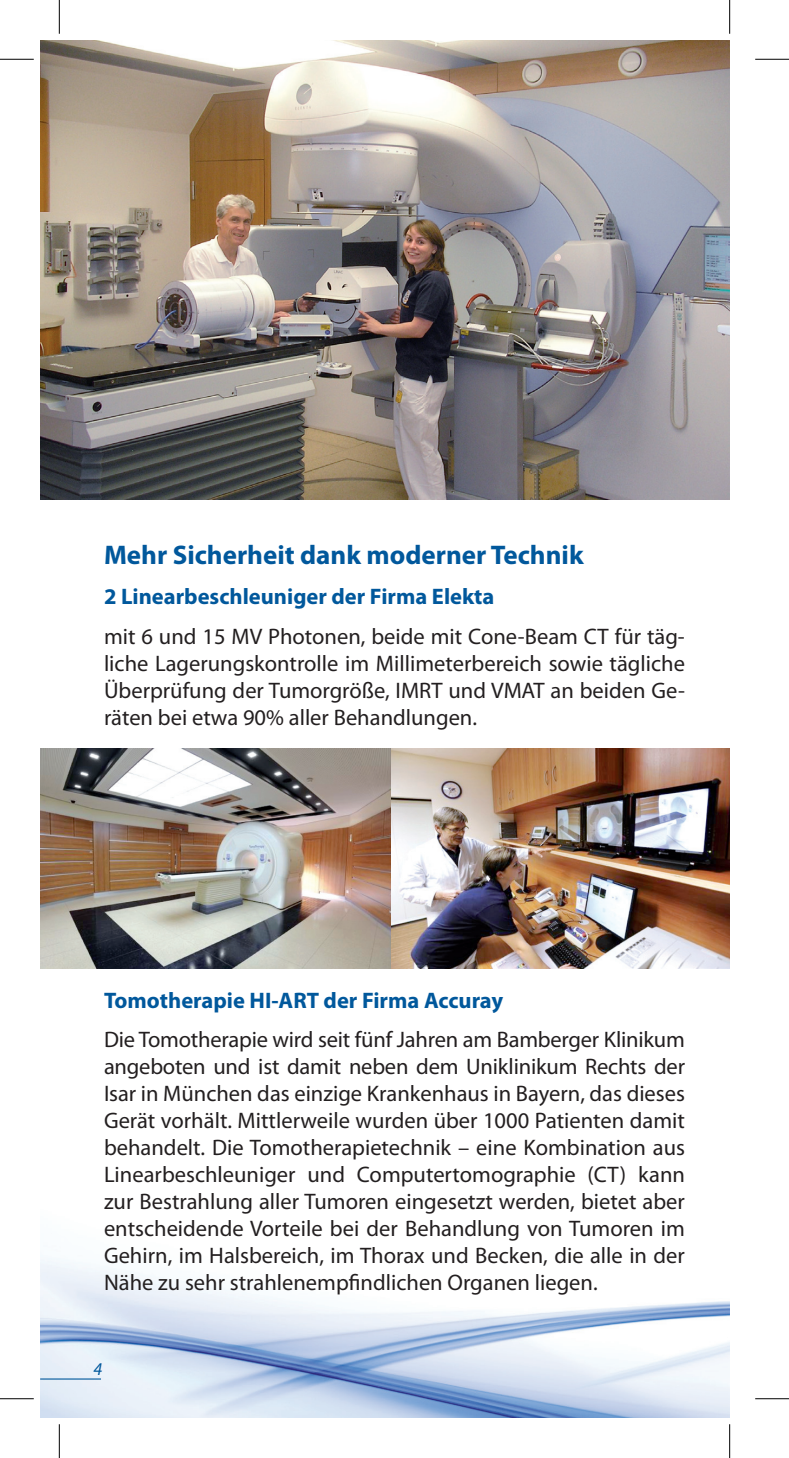
<style>
.page{position:relative;width:789px;height:1458px;background:#fff}
.page>*{position:absolute;margin:0;border:0;box-sizing:border-box;transform-origin:0 0}
.t1{font:700 27px "Myriad Pro";color:#01589c}
.t2{font:22.5px/27px "Myriad Pro";color:#231f20;text-align:justify}
.t3{font:700 22.5px "Myriad Pro";color:#01589c}
.t4{font:italic 18px "Myriad Pro";color:#01589c}
</style>
<div class="page">
<img style="left:40px;top:1255px;width:689px;height:163px">
<hr style="left:40px;top:1378px;width:61px;height:1px;background:#01589c">
<img style="left:40px;top:40px;width:689px;height:459px">
<img style="left:40px;top:748px;width:689px;height:220px">
<hr style="left:0;top:59px;width:34px;height:1px;background:#000">
<hr style="left:754px;top:59px;width:34px;height:1px;background:#000">
<hr style="left:0;top:1398px;width:34px;height:1px;background:#000">
<hr style="left:754px;top:1398px;width:34px;height:1px;background:#000">
<hr style="left:59px;top:0;width:1px;height:34px;background:#000">
<hr style="left:59px;top:1424px;width:1px;height:34px;background:#000">
<hr style="left:729px;top:0;width:1px;height:34px;background:#000">
<hr style="left:729px;top:1424px;width:1px;height:34px;background:#000">
<p class="t1" style="left:104px;top:538px;width:481px">Mehr Sicherheit dank moderner Technik</p>
<p class="t3" style="left:104px;top:582px;width:392px">2 Linearbeschleuniger der Firma Elekta</p>
<p class="t2" style="left:104px;top:622px;width:582px">mit 6 und 15 MV Photonen, beide mit Cone-Beam CT für täg&shy;liche Lagerungskontrolle im Millimeterbereich sowie tägliche Überprüfung der Tumorgröße, IMRT und VMAT an beiden Ge&shy;räten bei etwa 90% aller Behandlungen.</p>
<p class="t3" style="left:104px;top:985px;width:400px">Tomotherapie HI-ART der Firma Accuray</p>
<p class="t2" style="left:104px;top:1026px;width:582px">Die Tomotherapie wird seit fünf Jahren am Bamberger Klinikum angeboten und ist damit neben dem Uniklinikum Rechts der Isar in München das einzige Krankenhaus in Bayern, das dieses Gerät vorhält. Mittlerweile wurden über 1000 Patienten damit behandelt. Die Tomotherapietechnik – eine Kombination aus Linearbeschleuniger und Computertomographie (CT) kann zur Bestrahlung aller Tumoren eingesetzt werden, bietet aber entscheidende Vorteile bei der Behandlung von Tumoren im Gehirn, im Halsbereich, im Thorax und Becken, die alle in der Nähe zu sehr strahlenempfindlichen Organen liegen.</p>
<p class="t4" style="left:93px;top:1358px;width:10px">4</p>
</div>
